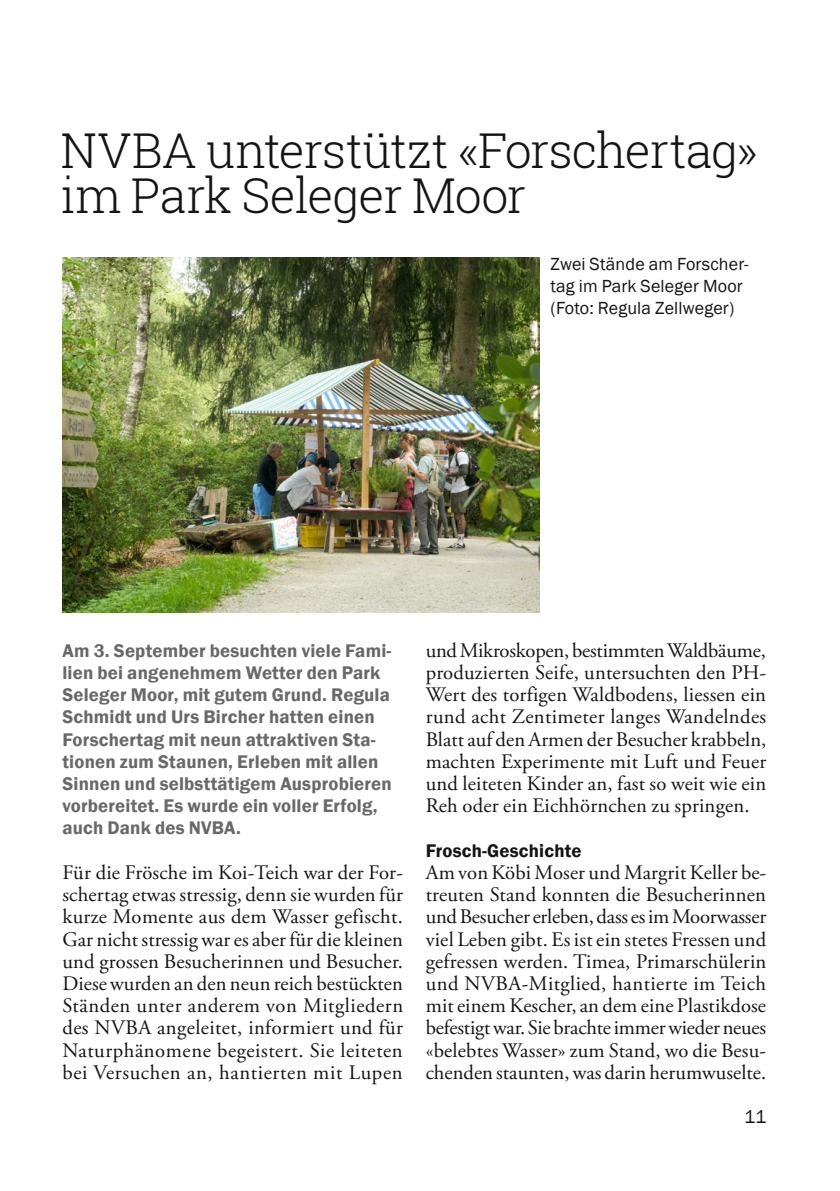
<style>
.page{position:relative;width:840px;height:1191px;background:#fff}
.page>*{position:absolute;margin:0;border:0;box-sizing:border-box;transform-origin:0 0}
.Body___Titel_Artikel{font:300 48px/44.4px "Roboto Slab";letter-spacing:-.02em;color:#131413}
.Body___Lauftext_ohne_Einzug{font:20.6px/22.2px "Adobe Garamond Pro";letter-spacing:.01em;color:#131413;text-align:justify}
.t1{font:19px "Franklin Gothic";color:#131413}
.Body___Lead{font:600 18.8px/22.2px "Franklin Gothic";letter-spacing:.01em;color:#686867}
.Body___Überschrift_1{font:600 18.8px "Franklin Gothic";letter-spacing:.01em;color:#131413}
.Abbildung___Legende_linksbündig_nicht_Ra{font:18px/22.2px "Franklin Gothic";letter-spacing:.01em;color:#131413}
</style>
<div class="page">
<img style="left:62px;top:257px;width:477px;height:355px">
<p class="Body___Titel_Artikel" style="left:61px;top:127px;width:698px">NVBA unterstützt «Forschertag» im Park Seleger Moor</p>
<p class="Abbildung___Legende_linksbündig_nicht_Ra" style="left:550px;top:253px;width:199px">Zwei Stände am Forscher&shy;tag im Park Seleger Moor (Foto: Regula Zellweger)</p>
<p class="Body___Lead" style="left:62px;top:639px;width:331px">Am 3. September besuchten viele Fami&shy;lien bei angenehmem Wetter den Park Seleger Moor, mit gutem Grund. Regula Schmidt und Urs Bircher hatten einen Forschertag mit neun attraktiven Sta&shy;tionen zum Staunen, Erleben mit allen Sinnen und selbsttätigem Ausprobieren vorbereitet. Es wurde ein voller Erfolg, auch Dank des NVBA.</p>
<p class="Body___Lauftext_ohne_Einzug" style="left:62px;top:862px;width:342px">Für die Frösche im Koi-Teich war der For&shy;schertag etwas stressig, denn sie wurden für kurze Momente aus dem Wasser gefischt.<br>Gar nicht stressig war es aber für die kleinen und grossen Besucherinnen und Besucher.<br>Diese wurden an den neun reich bestückten Ständen unter anderem von Mitgliedern des NVBA angeleitet, informiert und für Naturphänomene begeistert. Sie leiteten bei Versuchen an, hantierten mit Lupen</p>
<p class="Body___Lauftext_ohne_Einzug" style="left:425px;top:640px;width:342px">und Mikroskopen, bestimmten Waldbäume, produzierten Seife, untersuchten den PH-Wert des torfigen Waldbodens, liessen ein rund acht Zentimeter langes Wandelndes Blatt auf den Armen der Besucher krabbeln, machten Experimente mit Luft und Feuer und leiteten Kinder an, fast so weit wie ein Reh oder ein Eichhörnchen zu springen.</p>
<h1 class="Body___Überschrift_1" style="left:425px;top:839px;width:157px">Frosch-Geschichte</h1>
<p class="Body___Lauftext_ohne_Einzug" style="left:425px;top:862px;width:342px">Am von Köbi Moser und Margrit Keller be&shy;treuten Stand konnten die Besucherinnen und Besucher erleben, dass es im Moorwasser viel Leben gibt. Es ist ein stetes Fressen und gefressen werden. Timea, Primarschülerin und NVBA-Mitglied, hantierte im Teich mit einem Kescher, an dem eine Plastikdose befestigt war. Sie brachte immer wieder neues «belebtes Wasser» zum Stand, wo die Besu&shy;chenden staunten, was darin herumwuselte.</p>
<p class="t1" style="left:743px;top:1105px;width:24px">11</p>
</div>
